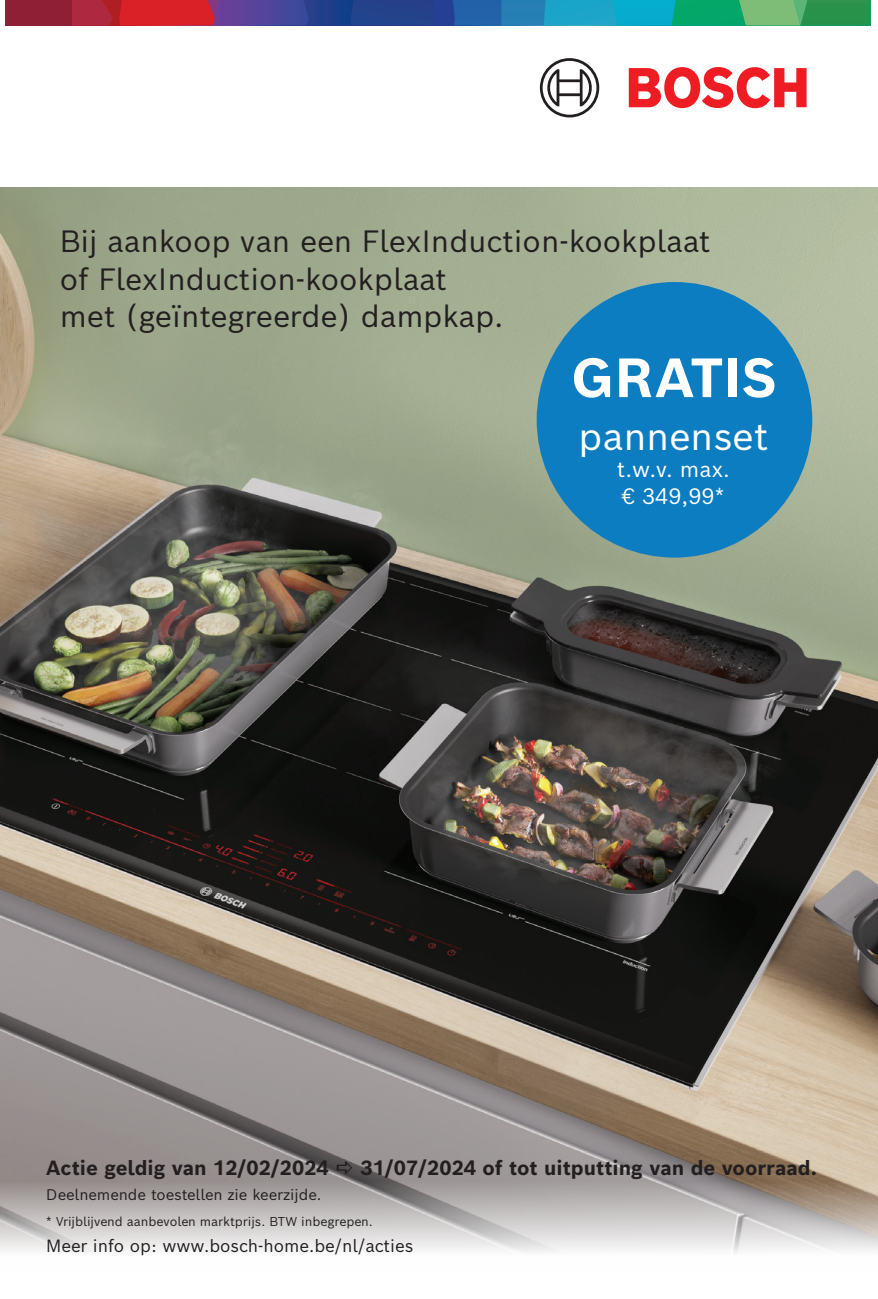
<style>
.page{position:relative;width:878px;height:1299px;background:#fff}
.page>*{position:absolute;margin:0;border:0;box-sizing:border-box;transform-origin:0 0}
.t1{font:700 54px "Bosch Sans";color:#fff}
.t2{font:37.75px "Bosch Sans";letter-spacing:-.005em;color:#fff}
.t3{font:30px/37.5px "Bosch Sans";color:#231f20}
.t4{font:21.5px/27px "Bosch Sans";color:#fff}
.t5{font:700 20px "Bosch Sans";color:#231f20}
.t6{font:17.25px "Bosch Sans";color:#231f20}
.t7{font:15px "Bosch Sans";letter-spacing:-.005em;color:#231f20}
.t8{font:12.5px "Bosch Sans";letter-spacing:-.005em;color:#231f20}
</style>
<div class="page">
<img style="left:0;top:187px;width:878px;height:1066px">
<div style="left:537px;top:282px;width:275px;height:275px;background:#0d7dc2;border-radius:50%"></div>
<div style="left:6px;top:0;width:66px;height:25px;background:#8f1f35"></div>
<svg style="left:629px;top:67px;width:177px;height:41px"></svg>
<svg style="left:540px;top:58px;width:59px;height:59px"></svg>
<svg style="left:72px;top:0;width:798px;height:25px;background:#486a80"></svg>
<svg style="left:337px;top:1162px;width:15px;height:12px"></svg>
<p class="t3" style="left:60px;top:220px;width:652px">Bij aankoop van een FlexInduction-kookplaat of FlexInduction-kookplaat<br>met (geïntegreerde) dampkap.</p>
<h1 class="t1" style="left:571px;top:332px;width:207px">GRATIS</h1>
<p class="t2" style="left:578px;top:404px;width:192px">pannenset</p>
<p class="t4" style="left:617px;top:454px;width:115px">t.w.v. max. € 349,99*</p>
<p class="t5" style="left:46px;top:1151px;width:284px">Actie geldig van 12/02/2024</p>
<p class="t5" style="left:360px;top:1151px;width:458px">31/07/2024 of tot uitputting van de voorraad.</p>
<p class="t7" style="left:46px;top:1182px;width:277px">Deelnemende toestellen zie keerzijde.</p>
<p class="t8" style="left:46px;top:1211px;width:328px">* Vrijblijvend aanbevolen marktprijs. BTW inbegrepen.</p>
<p class="t6" style="left:46px;top:1231px;width:369px">Meer info op: www.bosch-home.be/nl/acties</p>
</div>
